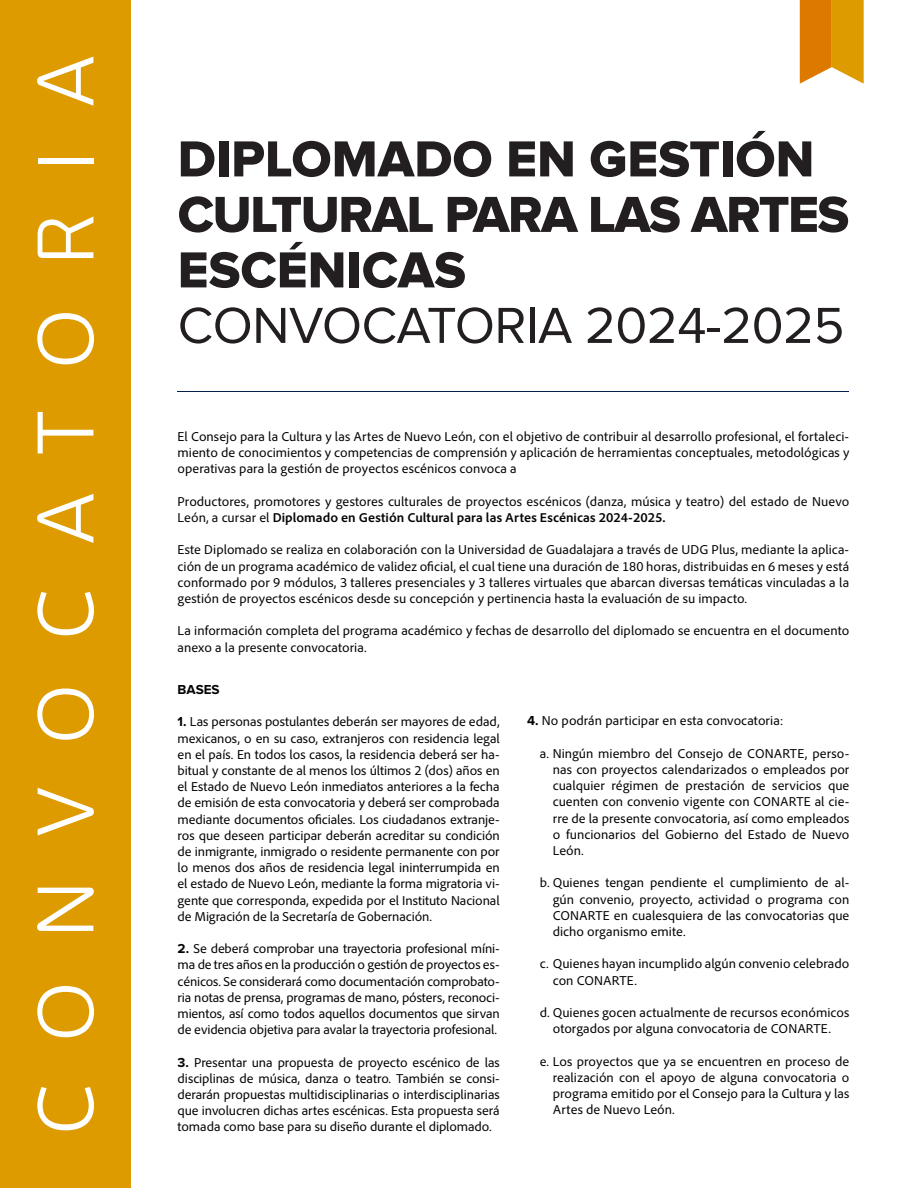
<style>
.page{position:relative;width:918px;height:1188px;background:#fff}
.page>*{position:absolute;margin:0;border:0;box-sizing:border-box;transform-origin:0 0}
.t1{font:75px "New June";letter-spacing:.6em;color:#fff}
.t2{font:52.5px/55.5px "Proxima Nova Extrabld";letter-spacing:-.005em;color:#231f20}
.t3{font:52.5px "Proxima Nova";letter-spacing:-.01em;color:#231f20}
.t4{font:13.5px/16.2px "Adobe Clean";color:#040503;text-align:justify}
.t5{font:700 13.5px "Proxima Nova";color:#040503}
.s1{font-weight:700}
.s2{font-family:"Proxima Nova";font-weight:700}
</style>
<div class="page">
<div style="left:0;top:0;width:131px;height:1188px;background:#de9b00"></div>
<hr style="left:178px;top:391px;width:671px;height:1px;background:#051f4e">
<svg style="left:800px;top:0;width:64px;height:84px;background:#e1961b"></svg>
<p class="t1" style="left:22px;top:1134px;width:1081px;rotate:-90deg">CONVOCATORIA</p>
<p class="t2" style="left:178px;top:133px;width:673px">DIPLOMADO EN GESTIÓN<br>CULTURAL PARA LAS ARTES<br>ESCÉNICAS</p>
<p class="t3" style="left:178px;top:295px;width:668px">CONVOCATORIA 2024-2025</p>
<p class="t4" style="left:178px;top:428px;width:673px">El Consejo para la Cultura y las Artes de Nuevo León, con el objetivo de contribuir al desarrollo profesional, el fortaleci&shy;miento de conocimientos y competencias de comprensión y aplicación de herramientas conceptuales, metodológicas y operativas para la gestión de proyectos escénicos convoca a</p>
<p class="t4" style="left:178px;top:493px;width:673px">Productores, promotores y gestores culturales de proyectos escénicos (danza, música y teatro) del estado de Nuevo<br>León, a cursar el <span class="s1">Diplomado en Gestión Cultural para las Artes Escénicas 2024-2025.</span></p>
<p class="t4" style="left:178px;top:542px;width:673px">Este Diplomado se realiza en colaboración con la Universidad de Guadalajara a través de UDG Plus, mediante la aplica&shy;ción de un programa académico de validez oficial, el cual tiene una duración de 180 horas, distribuidas en 6 meses y está conformado por 9 módulos, 3 talleres presenciales y 3 talleres virtuales que abarcan diversas temáticas vinculadas a la gestión de proyectos escénicos desde su concepción y pertinencia hasta la evaluación de su impacto.</p>
<p class="t4" style="left:178px;top:623px;width:673px">La información completa del programa académico y fechas de desarrollo del diplomado se encuentra en el documento anexo a la presente convocatoria.</p>
<p class="t5" style="left:178px;top:682px;width:44px">BASES</p>
<p class="t4" style="left:178px;top:714px;width:324px"><span class="s2">1.</span> Las personas postulantes deberán ser mayores de edad, mexicanos, o en su caso, extranjeros con residencia legal en el país. En todos los casos, la residencia deberá ser ha&shy;bitual y constante de al menos los últimos 2 (dos) años en el Estado de Nuevo León inmediatos anteriores a la fecha de emisión de esta convocatoria y deberá ser comprobada mediante documentos oficiales. Los ciudadanos extranje&shy;ros que deseen participar deberán acreditar su condición de inmigrante, inmigrado o residente permanente con por lo menos dos años de residencia legal ininterrumpida en el estado de Nuevo León, mediante la forma migratoria vi&shy;gente que corresponda, expedida por el Instituto Nacional de Migración de la Secretaría de Gobernación.</p>
<p class="t4" style="left:178px;top:940px;width:324px"><span class="s2">2.</span> Se deberá comprobar una trayectoria profesional míni&shy;ma de tres años en la producción o gestión de proyectos es&shy;cénicos. Se considerará como documentación comprobato&shy;ria notas de prensa, programas de mano, pósters, reconoci&shy;mientos, así como todos aquellos documentos que sirvan de evidencia objetiva para avalar la trayectoria profesional.</p>
<p class="t4" style="left:178px;top:1054px;width:324px"><span class="s2">3.</span> Presentar una propuesta de proyecto escénico de las disciplinas de música, danza o teatro. También se consi&shy;derarán propuestas multidisciplinarias o interdisciplinarias que involucren dichas artes escénicas. Esta propuesta será tomada como base para su diseño durante el diplomado.</p>
<p class="t4" style="left:527px;top:713px;width:258px"><span class="s2">4.</span> No podrán participar en esta convocatoria:</p>
<p class="t4" style="left:553px;top:745px;width:298px;text-indent:-13px">a. Ningún miembro del Consejo de CONARTE, perso&shy;nas con proyectos calendarizados o empleados por cualquier régimen de prestación de servicios que cuenten con convenio vigente con CONARTE al cie&shy;rre de la presente convocatoria, así como empleados o funcionarios del Gobierno del Estado de Nuevo León.</p>
<p class="t4" style="left:553px;top:875px;width:298px;text-indent:-13px">b. Quienes tengan pendiente el cumplimiento de al&shy;gún convenio, proyecto, actividad o programa con CONARTE en cualesquiera de las convocatorias que dicho organismo emite.</p>
<p class="t4" style="left:553px;top:956px;width:298px;text-indent:-13px">c. Quienes hayan incumplido algún convenio celebrado con CONARTE.</p>
<p class="t4" style="left:540px;top:1004px;width:311px;text-align:center">d. Quienes gocen actualmente de recursos económicos otorgados por alguna convocatoria de CONARTE.</p>
<p class="t4" style="left:553px;top:1053px;width:298px;text-indent:-13px">e. Los proyectos que ya se encuentren en proceso de realización con el apoyo de alguna convocatoria o programa emitido por el Consejo para la Cultura y las Artes de Nuevo León.</p>
</div>
